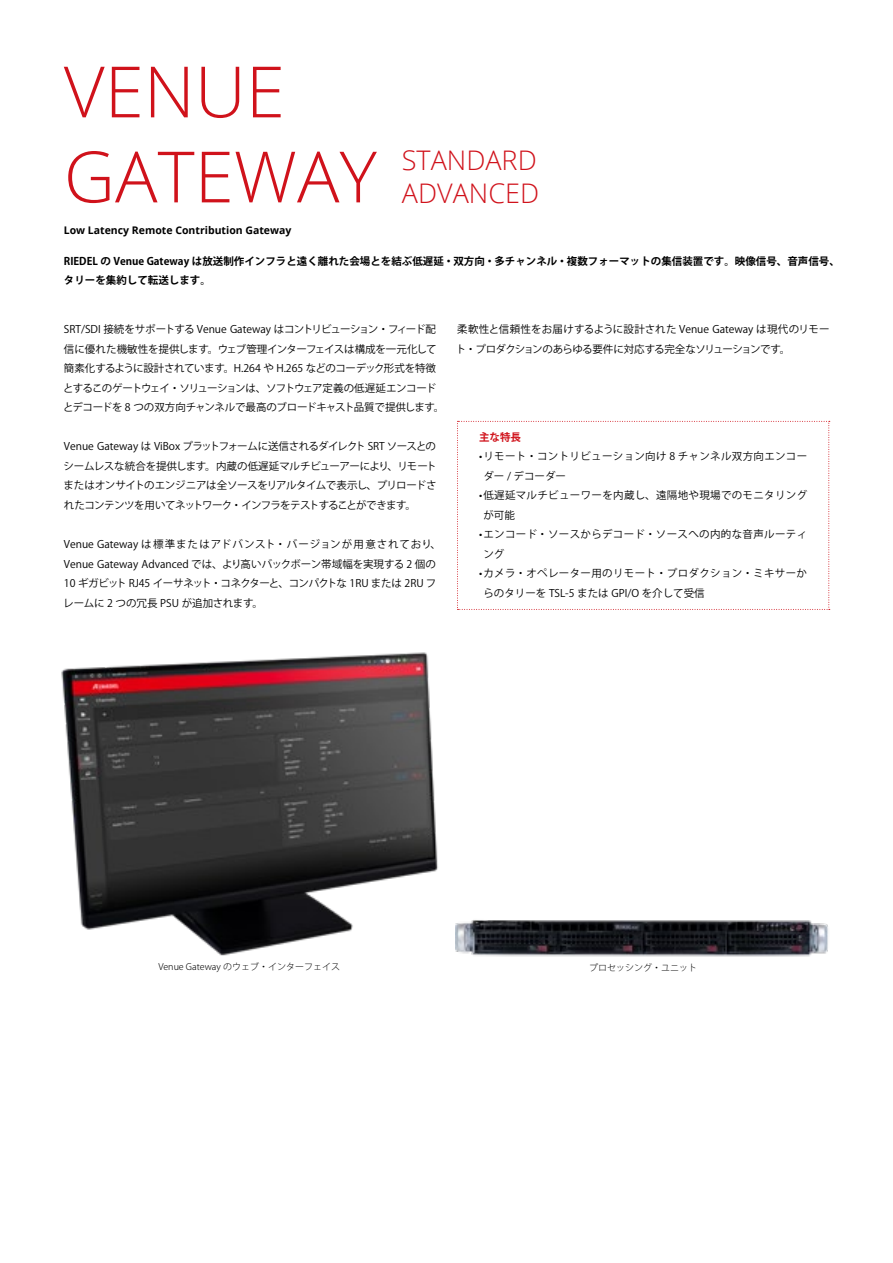
<style>
.page{position:relative;width:893px;height:1263px;background:#fff}
.page>*{position:absolute;margin:0;border:0;box-sizing:border-box;transform-origin:0 0}
.t1{font:300 70.8px/85.1px "Open Sans";color:#d0121b}
.t2{font:300 27px/32.4px "Open Sans";color:#d0121b}
.t3{font:10.5px/19.5px "Koz Go Pro";color:#000}
.t4{font:10.5px/19.5px "Koz Go Pro";letter-spacing:-.03em;color:#000}
.t5{font:10.5px/19.5px "Koz Go Pro";letter-spacing:.03em;color:#000}
.t6{font:700 10.5px/19.5px "Koz Go Pro";color:#000}
.t7{font:700 10.5px "Open Sans";color:#000}
.t8{font:700 10.5px "Koz Go Pro";color:#d0121b}
.t9{font:300 9px "Koz Go Pro";color:#000}
</style>
<div class="page">
<img style="left:456px;top:920px;width:372px;height:37px">
<img style="left:61px;top:652px;width:377px;height:304px">
<svg style="left:457px;top:421px;width:373px;height:189px"></svg>
<h1 class="t1" style="left:64px;top:47px;width:315px">VENUE<br>GATEWAY</h1>
<p class="t7" style="left:64px;top:223px;width:229px">Low Latency Remote Contribution Gateway</p>
<h2 class="t2" style="left:402px;top:144px;width:139px">STANDARD<br>ADVANCED</h2>
<p class="t6" style="left:64px;top:252px;width:777px">RIEDEL の Venue Gateway は放送制作インフラと遠く離れた会場とを結ぶ低遅延・双方向・多チャンネル・複数フォーマットの集信装置です。映像信号、音声信号、タリーを集約して転送します。</p>
<p class="t4" style="left:63px;top:320px;width:383px">SRT/SDI 接続をサポートする Venue Gateway はコントリビューション・フィード配信に優れた機敏性を提供します。ウェブ管理インターフェイスは構成を一元化して簡素化するように設計されています。H.264 や H.265 などのコーデック形式を特徴とするこのゲートウェイ・ソリューションは、ソフトウェア定義の低遅延エンコードとデコードを 8 つの双方向チャンネルで最高のブロードキャスト品質で提供します。</p>
<p class="t3" style="left:64px;top:437px;width:375px;text-align:justify">Venue Gateway は ViBox プラットフォームに送信されるダイレクト SRT ソースとのシームレスな統合を提供します。内蔵の低遅延マルチビューアーにより、リモートまたはオンサイトのエンジニアは全ソースをリアルタイムで表示し、プリロードされたコンテンツを用いてネットワーク・インフラをテストすることができます。</p>
<p class="t3" style="left:63px;top:535px;width:379px">Venue Gateway は標準またはアドバンスト・バージョンが用意されており、Venue Gateway Advanced では、より高いバックボーン帯域幅を実現する 2 個の10 ギガビット RJ45 イーサネット・コネクターと、コンパクトな 1RU または 2RU フレームに 2 つの冗長 PSU が追加されます。</p>
<p class="t3" style="left:456px;top:320px;width:375px">柔軟性と信頼性をお届けするように設計された Venue Gateway は現代のリモート・プロダクションのあらゆる要件に対応する完全なソリューションです。</p>
<p class="t8" style="left:479px;top:430px;width:43px">主な特長</p>
<p class="t5" style="left:483px;top:447px;width:325px;text-indent:-4px">• リモート・コントリビューション向け 8 チャンネル双方向エンコーダー / デコーダー</p>
<p class="t5" style="left:483px;top:486px;width:325px;text-indent:-4px">• 低遅延マルチビューワーを内蔵し、遠隔地や現場でのモニタリングが可能</p>
<p class="t5" style="left:483px;top:525px;width:325px;text-indent:-4px">• エンコード・ソースからデコード・ソースへの内的な音声ルーティング</p>
<p class="t5" style="left:483px;top:564px;width:325px;text-indent:-4px">• カメラ・オペレーター用のリモート・プロダクション・ミキサーからのタリーを TSL-5 または GPI/O を介して受信</p>
<p class="t9" style="left:158px;top:961px;width:183px">Venue Gateway のウェブ・インターフェイス</p>
<p class="t9" style="left:589px;top:961px;width:109px">プロセッシング・ユニット</p>
</div>
